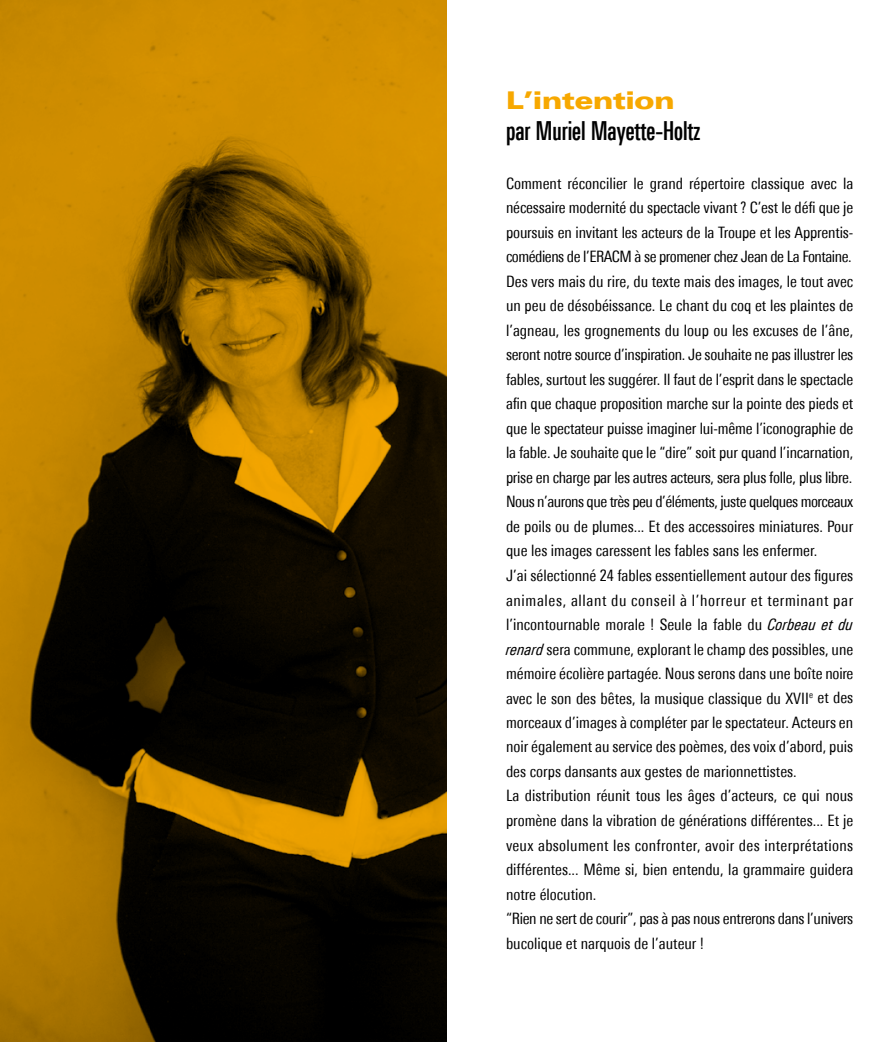
<style>
.page{position:relative;width:893px;height:1042px;background:#fff}
.page>*{position:absolute;margin:0;border:0;box-sizing:border-box;transform-origin:0 0}
.t1{font:26.25px "Univers Next Pro Medium Cm";color:#000}
.t2{font:900 expanded 24.5px "Univers Next Pro";color:#f7a800}
.t3{font:condensed 15.75px/24.5px "Univers Next Pro";color:#000}
.s1{font-style:italic}
</style>
<div class="page">
<svg style="left:0;top:0;width:446px;height:1042px;background:#6f4c00"></svg>
<h2 class="t2" style="left:506px;top:85px;width:170px">L’intention</h2>
<h1 class="t1" style="left:506px;top:116px;width:196px">par Muriel Mayette-Holtz</h1>
<p class="t3" style="left:506px;top:171px;width:349px">Comment réconcilier le grand répertoire classique avec la nécessaire modernité du spectacle vivant ? C’est le défi que je poursuis en invitant les acteurs de la Troupe et les Apprentis&shy;comédiens de l’ERACM à se promener chez Jean de La Fontaine.<br>Des vers mais du rire, du texte mais des images, le tout avec un peu de désobéissance. Le chant du coq et les plaintes de l’agneau, les grognements du loup ou les excuses de l’âne, seront notre source d’inspiration. Je souhaite ne pas illustrer les fables, surtout les suggérer. Il faut de l’esprit dans le spectacle afin que chaque proposition marche sur la pointe des pieds et que le spectateur puisse imaginer lui-même l’iconographie de la fable. Je souhaite que le “dire” soit pur quand l’incarnation, prise en charge par les autres acteurs, sera plus folle, plus libre.<br>Nous n’aurons que très peu d’éléments, juste quelques morceaux de poils ou de plumes... Et des accessoires miniatures. Pour que les images caressent les fables sans les enfermer.<br>J’ai sélectionné 24 fables essentiellement autour des figures animales, allant du conseil à l’horreur et terminant par l’incontournable morale ! Seule la fable du <span class="s1">Corbeau et du renard</span> sera commune, explorant le champ des possibles, une mémoire écolière partagée. Nous serons dans une boîte noire avec le son des bêtes, la musique classique du XVII<sup>e</sup> et des morceaux d’images à compléter par le spectateur. Acteurs en noir également au service des poèmes, des voix d’abord, puis des corps dansants aux gestes de marionnettistes.<br>La distribution réunit tous les âges d’acteurs, ce qui nous promène dans la vibration de générations différentes... Et je veux absolument les confronter, avoir des interprétations différentes... Même si, bien entendu, la grammaire guidera notre élocution.<br>“Rien ne sert de courir”, pas à pas nous entrerons dans l’univers bucolique et narquois de l’auteur !</p>
</div>
